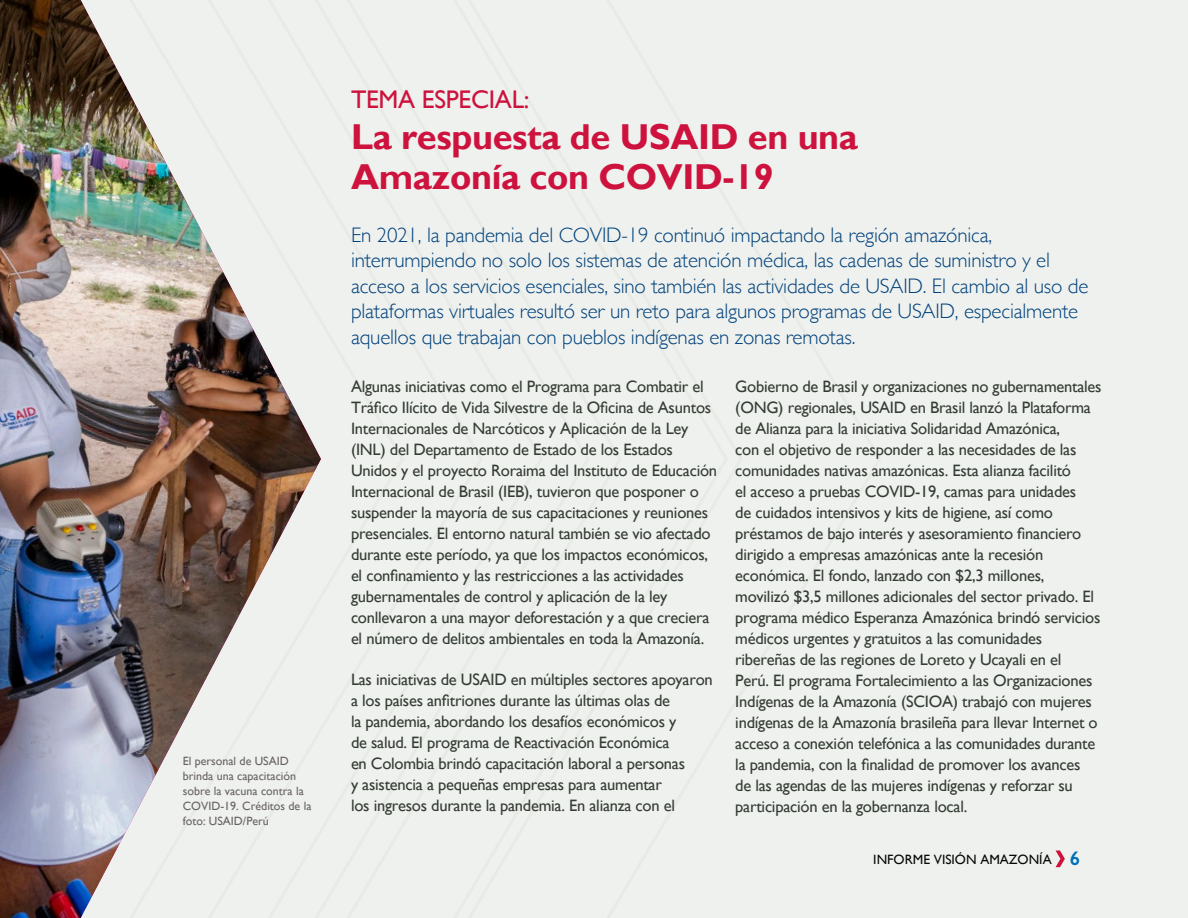
<style>
.page{position:relative;width:1188px;height:918px;background:#fff}
.page>*{position:absolute;margin:0;border:0;box-sizing:border-box;transform-origin:0 0}
.t1{font:700 36px/40.5px "Gill Sans";letter-spacing:-.01em;color:#cd123d}
.t2{font:25.5px "Gill Sans";letter-spacing:-.01em;color:#cd123d}
.t3{font:300 21px/25.5px "Gill Sans";letter-spacing:-.01em;color:#01427c}
.t4{font:16.5px/21px "Gill Sans";letter-spacing:-.015em;color:#343d34}
.t5{font:13.5px "Gill Sans";color:#070906}
.t6{font:12px/15px "Gill Sans";color:#676362}
.s1{font-weight:600;font-size:19.5px;color:#006fb9}
</style>
<div class="page">
<div style="left:11px;top:0;width:1177px;height:918px;background:#eff1ee"></div>
<img style="left:0;top:0;width:321px;height:918px">
<svg style="left:1056px;top:850px;width:9px;height:17px"></svg>
<p class="t6" style="left:183px;top:753px;width:130px">El personal de USAID brinda una capacitación sobre la vacuna contra la<br>COVID-19. Créditos de la foto: USAID/Perú</p>
<h2 class="t2" style="left:351px;top:85px;width:180px">TEMA ESPECIAL:</h2>
<h2 class="t1" style="left:351px;top:117px;width:509px">La respuesta de USAID en una<br>Amazonía con COVID-19</h2>
<p class="t3" style="left:351px;top:221px;width:739px">En 2021, la pandemia del COVID-19 continuó impactando la región amazónica, interrumpiendo no solo los sistemas de atención médica, las cadenas de suministro y el acceso a los servicios esenciales, sino también las actividades de USAID. El cambio al uso de plataformas virtuales resultó ser un reto para algunos programas de USAID, especialmente aquellos que trabajan con pueblos indígenas en zonas remotas.</p>
<p class="t4" style="left:351px;top:376px;width:368px">Algunas iniciativas como el Programa para Combatir el Tráfico Ilícito de Vida Silvestre de la Oficina de Asuntos Internacionales de Narcóticos y Aplicación de la Ley (INL) del Departamento de Estado de los Estados Unidos y el proyecto Roraima del Instituto de Educación Internacional de Brasil (IEB), tuvieron que posponer o suspender la mayoría de sus capacitaciones y reuniones presenciales. El entorno natural también se vio afectado durante este período, ya que los impactos económicos, el confinamiento y las restricciones a las actividades gubernamentales de control y aplicación de la ley conllevaron a una mayor deforestación y a que creciera el número de delitos ambientales en toda la Amazonía.</p>
<p class="t4" style="left:351px;top:669px;width:363px">Las iniciativas de USAID en múltiples sectores apoyaron a los países anfitriones durante las últimas olas de<br>la pandemia, abordando los desafíos económicos y<br>de salud. El programa de Reactivación Económica<br>en Colombia brindó capacitación laboral a personas<br>y asistencia a pequeñas empresas para aumentar<br>los ingresos durante la pandemia. En alianza con el</p>
<p class="t4" style="left:735px;top:376px;width:368px">Gobierno de Brasil y organizaciones no gubernamentales (ONG) regionales, USAID en Brasil lanzó la Plataforma de Alianza para la iniciativa Solidaridad Amazónica,<br>con el objetivo de responder a las necesidades de las comunidades nativas amazónicas. Esta alianza facilitó<br>el acceso a pruebas COVID-19, camas para unidades<br>de cuidados intensivos y kits de higiene, así como préstamos de bajo interés y asesoramiento financiero dirigido a empresas amazónicas ante la recesión económica. El fondo, lanzado con $2,3 millones, movilizó $3,5 millones adicionales del sector privado. El programa médico Esperanza Amazónica brindó servicios médicos urgentes y gratuitos a las comunidades ribereñas de las regiones de Loreto y Ucayali en el<br>Perú. El programa Fortalecimiento a las Organizaciones Indígenas de la Amazonía (SCIOA) trabajó con mujeres indígenas de la Amazonía brasileña para llevar Internet o acceso a conexión telefónica a las comunidades durante la pandemia, con la finalidad de promover los avances<br>de las agendas de las mujeres indígenas y reforzar su participación en la gobernanza local.</p>
<p class="t5" style="left:873px;top:851px;width:208px">INFORME VISIÓN AMAZONÍA <span class="s1">6</span></p>
</div>
